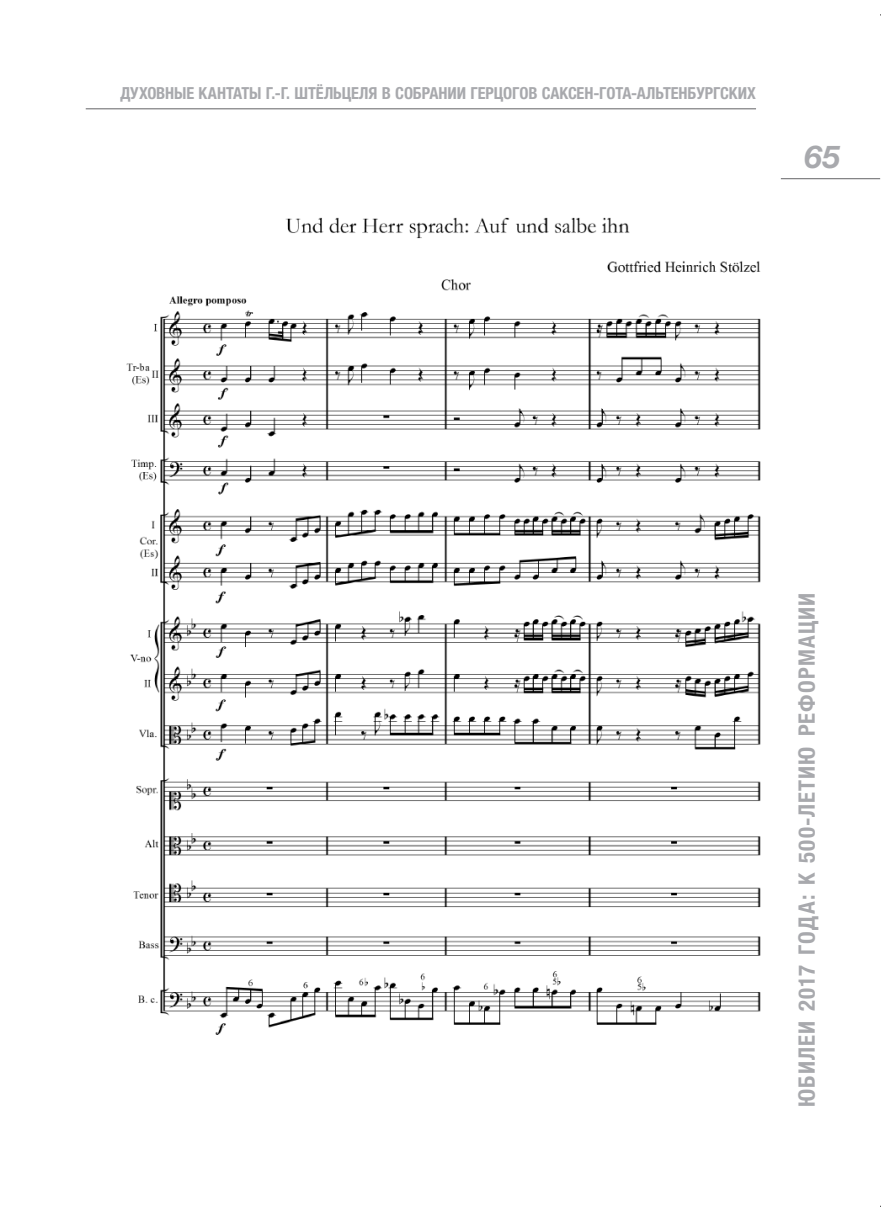
<style>
.page{position:relative;width:881px;height:1214px;background:#fff}
.page>*{position:absolute;margin:0;border:0;box-sizing:border-box;transform-origin:0 0}
.t1{font:italic 700 31.5px "Helvetica Neue LTW1 G";color:#a8a9ad}
.t2{font:700 condensed 22.75px "Helvetica Neue LTW1 G";letter-spacing:.055em;color:#a8a9ad}
.t3{font:700 condensed 16.62px "Helvetica Neue LTW1 G";letter-spacing:-.005em;color:#a8a9ad}
</style>
<div class="page">
<hr style="left:780px;top:178px;width:99px;height:1px;background:#636366">
<hr style="left:86px;top:108px;width:669px;height:1px;background:#636366">
<img style="left:126px;top:217px;width:635px;height:818px">
<p class="t3" style="left:120px;top:83px;width:20px">Духовные</p>
<p class="t3" style="left:198px;top:83px;width:10px">кантаты</p>
<p class="t3" style="left:266px;top:83px;width:52px">Г.-Г. Штёльцеля</p>
<p class="t3" style="left:382px;top:83px;width:24px">в собрании</p>
<p class="t3" style="left:470px;top:83px;width:10px">герцогов</p>
<p class="t3" style="left:541px;top:83px;width:19px">Саксен</p>
<p class="t3" style="left:593px;top:83px;width:63px">-Гота-Альтенбургских</p>
<h1 class="t1" style="left:804px;top:137px;width:38px">65</h1>
<h2 class="t2" style="left:792px;top:1106px;width:513px;rotate:-90deg">юбилеи 2017 года: к 500-летию реформации</h2>
</div>
